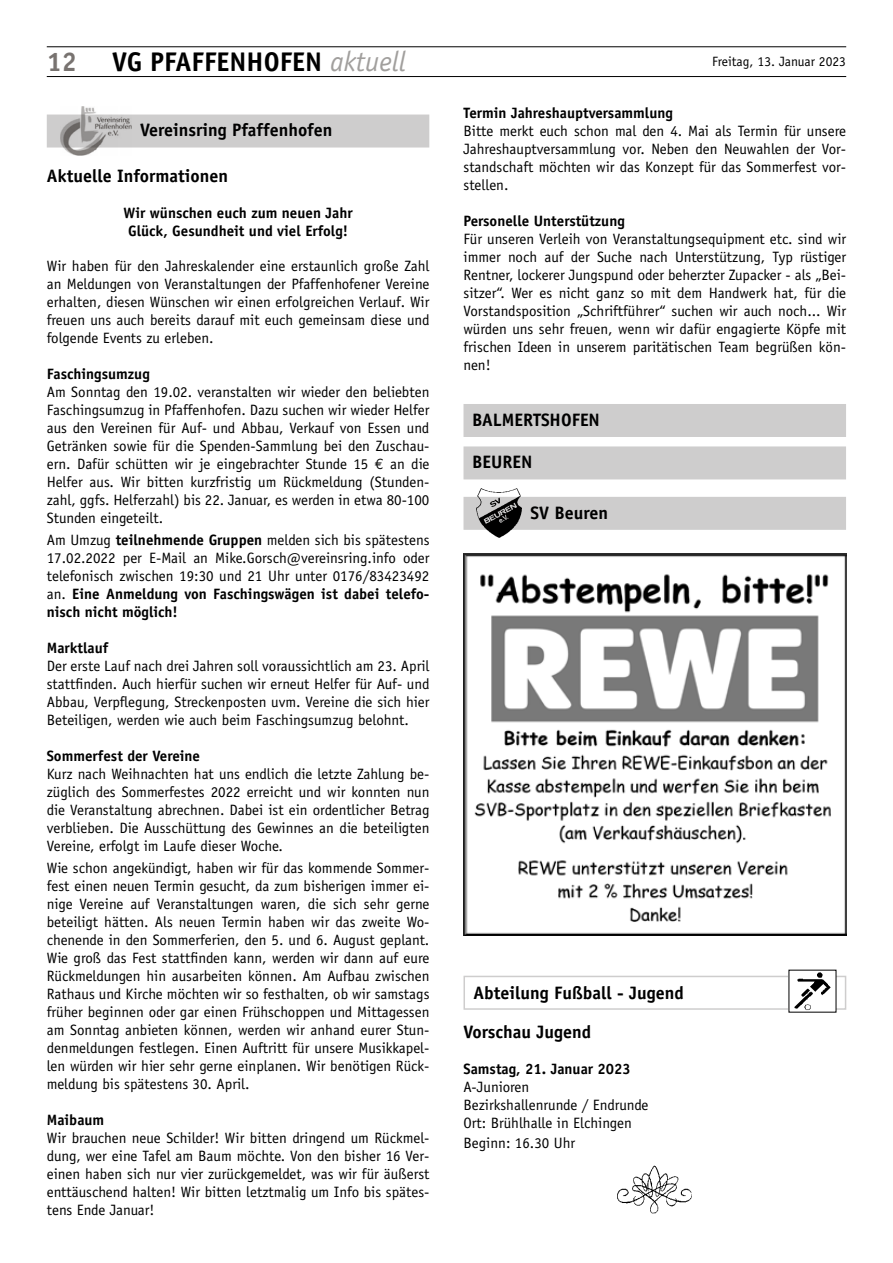
<style>
.page{position:relative;width:893px;height:1263px;background:#fff}
.page>*{position:absolute;margin:0;border:0;box-sizing:border-box;transform-origin:0 0}
.t1{font:700 27px "Officina Sans";color:#000}
.t2{font:700 27px "Officina Sans";color:#787370}
.t3{font:700 18px/39.6px "Officina Sans";color:#000}
.t4{font:15px/18px "Officina Sans";color:#000;text-align:justify}
.t5{font:700 15px/18px "Officina Sans";color:#000;text-align:center}
.t6{font:13.5px "Officina Sans";color:#000}
.s1{font-weight:400;font-style:italic;font-size:28.35px;color:#a19f9d}
.s2{font-family:"Euro Mono"}
.s3{font-weight:700}
</style>
<div class="page">
<hr style="left:47px;top:76px;width:799px;height:1px;background:#000">
<hr style="left:47px;top:47px;width:799px;height:1px;background:#000">
<div style="left:463px;top:404px;width:383px;height:33px;background:#cecdcd"></div>
<div style="left:463px;top:446px;width:383px;height:33px;background:#cecdcd"></div>
<div style="left:463px;top:497px;width:383px;height:33px;background:#cecdcd"></div>
<img style="left:476px;top:489px;width:46px;height:48px">
<img style="left:463px;top:553px;width:383px;height:383px">
<div style="left:463px;top:976px;width:383px;height:34px;border:2px solid #cecdcd"></div>
<div style="left:789px;top:970px;width:47px;height:42px;background:#fff"></div>
<img style="left:795px;top:972px;width:35px;height:38px">
<div style="left:47px;top:115px;width:382px;height:33px;background:#cecdcd"></div>
<img style="left:60px;top:106px;width:72px;height:50px">
<img style="left:617px;top:1165px;width:75px;height:48px">
<h1 class="t2" style="left:47px;top:45px;width:32px">12</h1>
<h1 class="t1" style="left:112px;top:45px;width:295px">VG PFAFFENHOFEN <span class="s1">aktuell</span></h1>
<p class="t6" style="left:712px;top:53px;width:135px">Freitag, 13. Januar 2023</p>
<p class="t5" style="left:463px;top:104px;width:211px">Termin Jahreshauptversammlung</p>
<p class="t4" style="left:463px;top:122px;width:384px">Bitte merkt euch schon mal den 4. Mai als Termin für unsere Jahreshauptversammlung vor. Neben den Neuwahlen der Vor&shy;standschaft möchten wir das Konzept für das Sommerfest vor&shy;stellen.</p>
<p class="t5" style="left:463px;top:212px;width:163px">Personelle Unterstützung</p>
<p class="t4" style="left:463px;top:230px;width:384px">Für unseren Verleih von Veranstaltungsequipment etc. sind wir immer noch auf der Suche nach Unterstützung, Typ rüstiger Rentner, lockerer Jungspund oder beherzter Zupacker - als „Bei&shy;sitzer“. Wer es nicht ganz so mit dem Handwerk hat, für die Vorstandsposition „Schriftführer“ suchen wir auch noch... Wir würden uns sehr freuen, wenn wir dafür engagierte Köpfe mit frischen Ideen in unserem paritätischen Team begrüßen kön&shy;nen!</p>
<p class="t3" style="left:140px;top:110px;width:194px">Vereinsring Pfaffenhofen</p>
<p class="t3" style="left:47px;top:155px;width:183px">Aktuelle Informationen</p>
<p class="t5" style="left:124px;top:203px;width:231px">Wir wünschen euch zum neuen Jahr<br>Glück, Gesundheit und viel Erfolg!</p>
<p class="t4" style="left:47px;top:257px;width:384px">Wir haben für den Jahreskalender eine erstaunlich große Zahl an Meldungen von Veranstaltungen der Pfaffenhofener Vereine erhalten, diesen Wünschen wir einen erfolgreichen Verlauf. Wir freuen uns auch bereits darauf mit euch gemeinsam diese und folgende Events zu erleben.</p>
<p class="t5" style="left:47px;top:364px;width:105px">Faschingsumzug</p>
<p class="t4" style="left:47px;top:383px;width:384px">Am Sonntag den 19.02. veranstalten wir wieder den beliebten Faschingsumzug in Pfaffenhofen. Dazu suchen wir wieder Helfer aus den Vereinen für Auf- und Abbau, Verkauf von Essen und Getränken sowie für die Spenden-Sammlung bei den Zuschau&shy;ern. Dafür schütten wir je eingebrachter Stunde 15 <span class="s2">€</span> an die Helfer aus. Wir bitten kurzfristig um Rückmeldung (Stunden&shy;zahl, ggfs. Helferzahl) bis 22. Januar, es werden in etwa 80-100<br>Stunden eingeteilt.</p>
<p class="t4" style="left:47px;top:531px;width:384px">Am Umzug <span class="s3">teilnehmende Gruppen</span> melden sich bis spätestens 17.02.2022 per E-Mail an Mike.Gorsch@vereinsring.info oder telefonisch zwischen 19:30 und 21 Uhr unter 0176/83423492 an. <span class="s3">Eine Anmeldung von Faschingswägen ist dabei telefo&shy;nisch nicht möglich!</span></p>
<p class="t5" style="left:47px;top:639px;width:63px">Marktlauf</p>
<p class="t4" style="left:47px;top:657px;width:384px">Der erste Lauf nach drei Jahren soll voraussichtlich am 23. April stattfinden. Auch hierfür suchen wir erneut Helfer für Auf- und Abbau, Verpflegung, Streckenposten uvm. Vereine die sich hier Beteiligen, werden wie auch beim Faschingsumzug belohnt.</p>
<p class="t5" style="left:47px;top:747px;width:155px">Sommerfest der Vereine</p>
<p class="t4" style="left:47px;top:765px;width:384px">Kurz nach Weihnachten hat uns endlich die letzte Zahlung be&shy;züglich des Sommerfestes 2022 erreicht und wir konnten nun die Veranstaltung abrechnen. Dabei ist ein ordentlicher Betrag verblieben. Die Ausschüttung des Gewinnes an die beteiligten Vereine, erfolgt im Laufe dieser Woche.</p>
<p class="t4" style="left:47px;top:859px;width:384px">Wie schon angekündigt, haben wir für das kommende Sommer&shy;fest einen neuen Termin gesucht, da zum bisherigen immer ei&shy;nige Vereine auf Veranstaltungen waren, die sich sehr gerne beteiligt hätten. Als neuen Termin haben wir das zweite Wo&shy;chenende in den Sommerferien, den 5. und 6. August geplant.<br>Wie groß das Fest stattfinden kann, werden wir dann auf eure Rückmeldungen hin ausarbeiten können. Am Aufbau zwischen Rathaus und Kirche möchten wir so festhalten, ob wir samstags früher beginnen oder gar einen Frühschoppen und Mittagessen am Sonntag anbieten können, werden wir anhand eurer Stun&shy;denmeldungen festlegen. Einen Auftritt für unsere Musikkapel&shy;len würden wir hier sehr gerne einplanen. Wir benötigen Rück&shy;meldung bis spätestens 30. April.</p>
<p class="t5" style="left:47px;top:1111px;width:59px">Maibaum</p>
<p class="t4" style="left:47px;top:1129px;width:384px">Wir brauchen neue Schilder! Wir bitten dringend um Rückmel&shy;dung, wer eine Tafel am Baum möchte. Von den bisher 16 Ver&shy;einen haben sich nur vier zurückgemeldet, was wir für äußerst enttäuschend halten! Wir bitten letztmalig um Info bis spätes&shy;tens Ende Januar!</p>
<p class="t3" style="left:472px;top:400px;width:129px">BALMERTSHOFEN</p>
<p class="t3" style="left:472px;top:442px;width:62px">BEUREN</p>
<p class="t3" style="left:530px;top:492px;width:79px">SV Beuren</p>
<p class="t3" style="left:463px;top:973px;width:222px;text-indent:10px">Abteilung Fußball - Jugend<br>Vorschau Jugend</p>
<p class="t5" style="left:463px;top:1060px;width:169px">Samstag, 21. Januar 2023</p>
<p class="t4" style="left:463px;top:1078px;width:187px;text-align:left">A-Junioren<br>Bezirkshallenrunde / Endrunde<br>Ort: Brühlhalle in Elchingen</p>
<p class="t4" style="left:463px;top:1134px;width:113px">Beginn: 16.30 Uhr</p>
</div>
